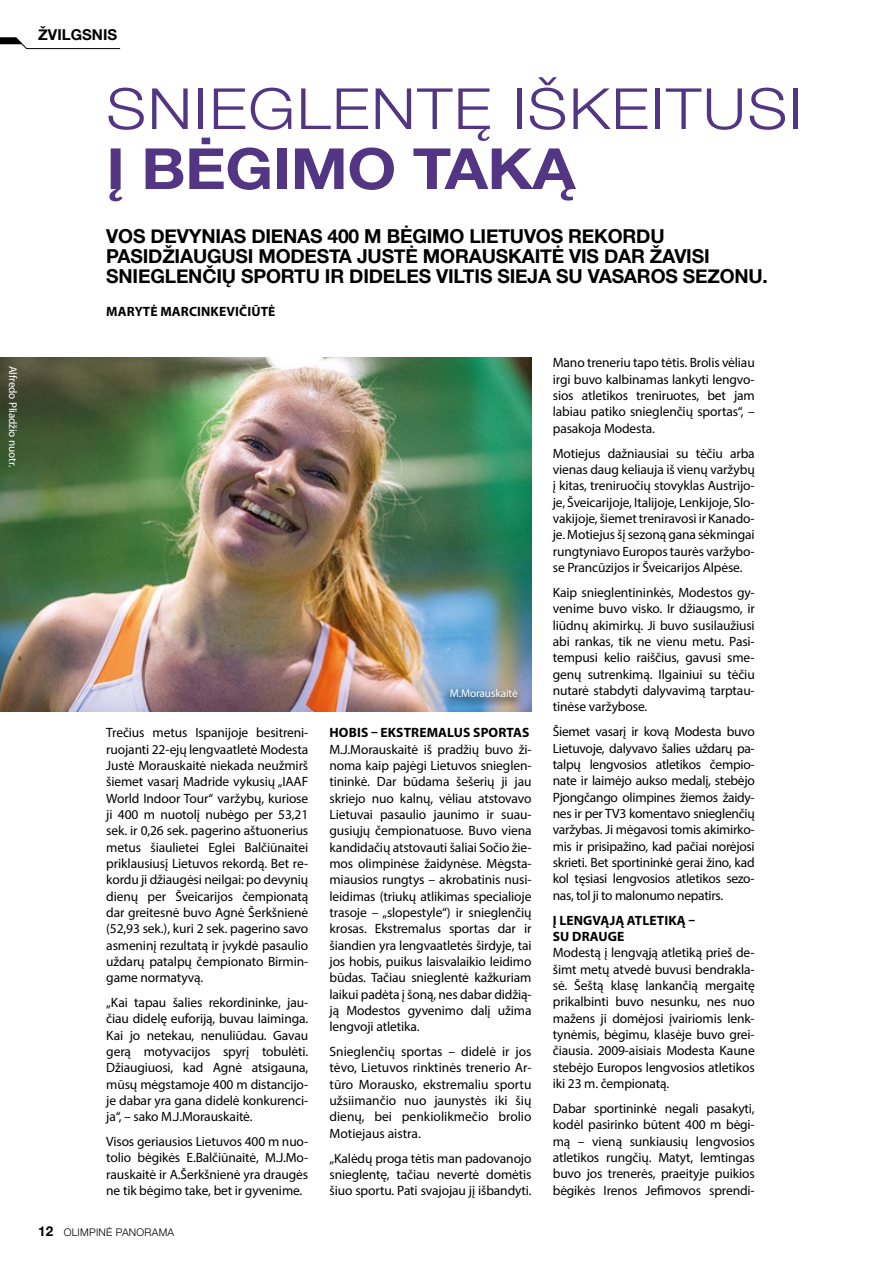
<style>
.page{position:relative;width:893px;height:1263px;background:#fff}
.page>*{position:absolute;margin:0;border:0;box-sizing:border-box;transform-origin:0 0}
.t1{font:300 56.85px "Helvetica Neue";letter-spacing:.025em;color:#523583;scale:1.11 1}
.t2{font:700 56.85px "Helvetica Neue";letter-spacing:-.01em;color:#523583;scale:1.11 1}
.t3{font:700 19.2px/20.1px "Helvetica Neue";letter-spacing:-.01em;color:#000}
.t4{font:700 15px "Helvetica Neue";color:#000}
.t5{font:13.5px/16.4px "Myriad Pro";letter-spacing:-.01em;color:#000;text-align:justify}
.t6{font:700 13.5px/16.4px "Myriad Pro";letter-spacing:.01em;color:#000}
.t7{font:11.25px "Myriad Pro";letter-spacing:-.01em;color:#fff}
.t8{font:300 10.5px "Helvetica Neue";letter-spacing:.025em;color:#000}
.s1{font-weight:700;font-size:13.5px}
</style>
<div class="page">
<svg style="left:0;top:37px;width:121px;height:12px"></svg>
<img style="left:0;top:357px;width:531px;height:354px">
<svg style="left:442px;top:686px;width:83px;height:23px;background:#7593af"></svg>
<p class="t7" style="left:20px;top:366px;width:103px;rotate:90deg">Alfredo Pliadžio nuotr.</p>
<p class="t4" style="left:38px;top:23px;width:80px">ŽVILGSNIS</p>
<h1 class="t1" style="left:106px;top:63px;width:30px">SNI</h1>
<h1 class="t1" style="left:209px;top:63px;width:528px">EGLENTĘ IŠKEITUSI</h1>
<h1 class="t2" style="left:106px;top:124px;width:424px">Į BĖGIMO TAKĄ</h1>
<h2 class="t3" style="left:106px;top:227px;width:663px">VOS DEVYNIAS DIENAS 400 M BĖGIMO LIETUVOS REKORDU<br>PASIDŽIAUGUSI MODESTA JUSTĖ MORAUSKAITĖ VIS DAR ŽAVISI<br>SNIEGLENČIŲ SPORTU IR DIDELES VILTIS SIEJA SU VASAROS SEZONU.</h2>
<p class="t6" style="left:106px;top:303px;width:171px">MARYTĖ MARCINKEVIČIŪTĖ</p>
<p class="t5" style="left:106px;top:724px;width:204px">Trečius metus Ispanijoje besitreni&shy;ruojanti 22-ejų lengvaatletė Modesta Justė Morauskaitė niekada neužmirš šiemet vasarį Madride vykusių „IAAF World I ndoor Tour“ varžybų, kuriose ji 400 m nuotolį nubėgo per 53,21 sek. ir 0,26 sek. pagerino aštuonerius metus šiaulietei Eglei Balčiūnaitei priklausiusį Lietuvos rekordą. Bet re&shy;kordu ji džiaugėsi neilgai: po devynių dienų per Šveicarijos čempionatą dar greitesnė buvo Agnė Šerkšnienė (52,93 sek.), kuri 2 sek. pagerino savo asmeninį rezultatą ir įvykdė pasaulio uždarų patalpų čempionato Birmin&shy;game normatyvą.</p>
<p class="t5" style="left:106px;top:994px;width:203px">„Kai tapau šalies rekordininke, jau&shy;čiau didelę euforiją, buvau laiminga.<br>Kai jo netekau, nenuliūdau. Gavau gerą motyvacijos spyrį tobulėti.<br>Džiaugiuosi, kad Agnė atsigauna, mūsų mėgstamoje 400 m distancijo&shy;je dabar yra gana didelė konkurenci&shy;ja“, – sako M.J.Morauskaitė.</p>
<p class="t5" style="left:106px;top:1133px;width:203px">Visos geriausios Lietuvos 400 m nuo&shy;tolio bėgikės E.Balčiūnaitė, M.J.Mo&shy;rauskaitė ir A.Šerkšnienė yra draugės ne tik bėgimo take, bet ir gyvenime.</p>
<p class="t8" style="left:38px;top:1224px;width:137px"><span class="s1">12</span> OLIMPINĖ PANORAMA</p>
<p class="t7" style="left:450px;top:686px;width:69px">M.Morauskaitė</p>
<p class="t6" style="left:330px;top:724px;width:201px">HOBIS – EKSTREMALUS SPORTAS</p>
<p class="t5" style="left:330px;top:741px;width:204px">M.J.Morauskaitė iš pradžių buvo ži&shy;noma kaip pajėgi Lietuvos snieglen&shy;tininkė. Dar būdama šešerių ji jau skriejo nuo kalnų, vėliau atstovavo Lietuvai pasaulio jaunimo ir suau&shy;gusiųjų čempionatuose. Buvo viena kandidačių atstovauti šaliai Sočio žie&shy;mos olimpinėse žaidynėse. Mėgsta&shy;miausios rungtys – akrobatinis nusi&shy;leidimas (triukų atlikimas specialioje trasoje – „slopestyle“) ir snieglenčių krosas. Ekstremalus sportas dar ir šiandien yra lengvaatletės širdyje, tai jos hobis, puikus laisvalaikio leidimo būdas. Tačiau snieglentė kažkuriam laikui padėta į šoną, nes dabar didžią&shy;ją Modestos gyvenimo dalį užima lengvoji atletika.</p>
<p class="t5" style="left:330px;top:1043px;width:203px">Snieglenčių sportas – didelė ir jos tėvo, Lietuvos rinktinės trenerio Ar&shy;tūro Morausko, ekstremaliu sportu užsiimančio nuo jaunystės iki šių dienų, bei penkiolikmečio brolio Motiejaus aistra.</p>
<p class="t5" style="left:330px;top:1149px;width:203px">„Kalėdų proga tėtis man padovanojo snieglentę, tačiau nevertė domėtis šiuo sportu. Pati svajojau jį išbandyti.</p>
<p class="t5" style="left:553px;top:354px;width:203px">Mano treneriu tapo tėtis. Brolis vėliau irgi buvo kalbinamas lankyti lengvo&shy;sios atletikos treniruotes, bet jam labiau patiko snieglenčių sportas“, – pasakoja Modesta.</p>
<p class="t5" style="left:553px;top:445px;width:203px">Motiejus dažniausiai su tėčiu arba vienas daug keliauja iš vienų varžybų į kitas, treniruočių stovyklas Austrijo&shy;je, Šveicarijoje, Italijoje, Lenkijoje, Slo&shy;vakijoje, šiemet treniravosi ir Kanado&shy;je. Motiejus šį sezoną gana sėkmingai rungtyniavo Europos taurės varžybo&shy;se Prancūzijos ir Šveicarijos Alpėse.</p>
<p class="t5" style="left:553px;top:584px;width:203px">Kaip snieglentininkės, Modestos gy&shy;venime buvo visko. I r džiaugsmo, ir liūdnų akimirkų. Ji buvo susilaužiusi abi rankas, tik ne vienu metu. Pasi&shy;tempusi kelio raiščius, gavusi sme&shy;genų sutrenkimą. I lgainiui su tėčiu nutarė stabdyti dalyvavimą tarptau&shy;tinėse varžybose.</p>
<p class="t5" style="left:553px;top:723px;width:203px">Šiemet vasarį ir kovą Modesta buvo Lietuvoje, dalyvavo šalies uždarų pa&shy;talpų lengvosios atletikos čempio&shy;nate ir laimėjo aukso medalį, stebėjo Pjongčango olimpines žiemos žaidy&shy;nes ir per TV3 komentavo snieglenčių varžybas. Ji mėgavosi tomis akimirko&shy;mis ir prisipažino, kad pačiai norėjosi skrieti. Bet sportininkė gerai žino, kad kol tęsiasi lengvosios atletikos sezo&shy;nas, tol ji to malonumo nepatirs.</p>
<p class="t6" style="left:553px;top:911px;width:144px">Į LENGVĄJĄ ATLETIKĄ –<br>SU DRAUGE</p>
<p class="t5" style="left:553px;top:944px;width:203px">Modestą į lengvąją atletiką prieš de&shy;šimt metų atvedė buvusi bendrakla&shy;sė. Šeštą klasę lankančią mergaitę prikalbinti buvo nesunku, nes nuo mažens ji domėjosi įvairiomis lenk&shy;tynėmis, bėgimu, klasėje buvo grei&shy;čiausia. 2009-aisiais Modesta Kaune stebėjo Europos lengvosios atletikos iki 23 m. čempionatą.</p>
<p class="t5" style="left:553px;top:1100px;width:203px">Dabar sportininkė negali pasakyti, kodėl pasirinko būtent 400 m bėgi&shy;mą – vieną sunkiausių lengvosios atletikos rungčių. Matyt, lemtingas buvo jos trenerės, praeityje puikios bėgikės I renos Jefimovos sprendi-</p>
</div>
